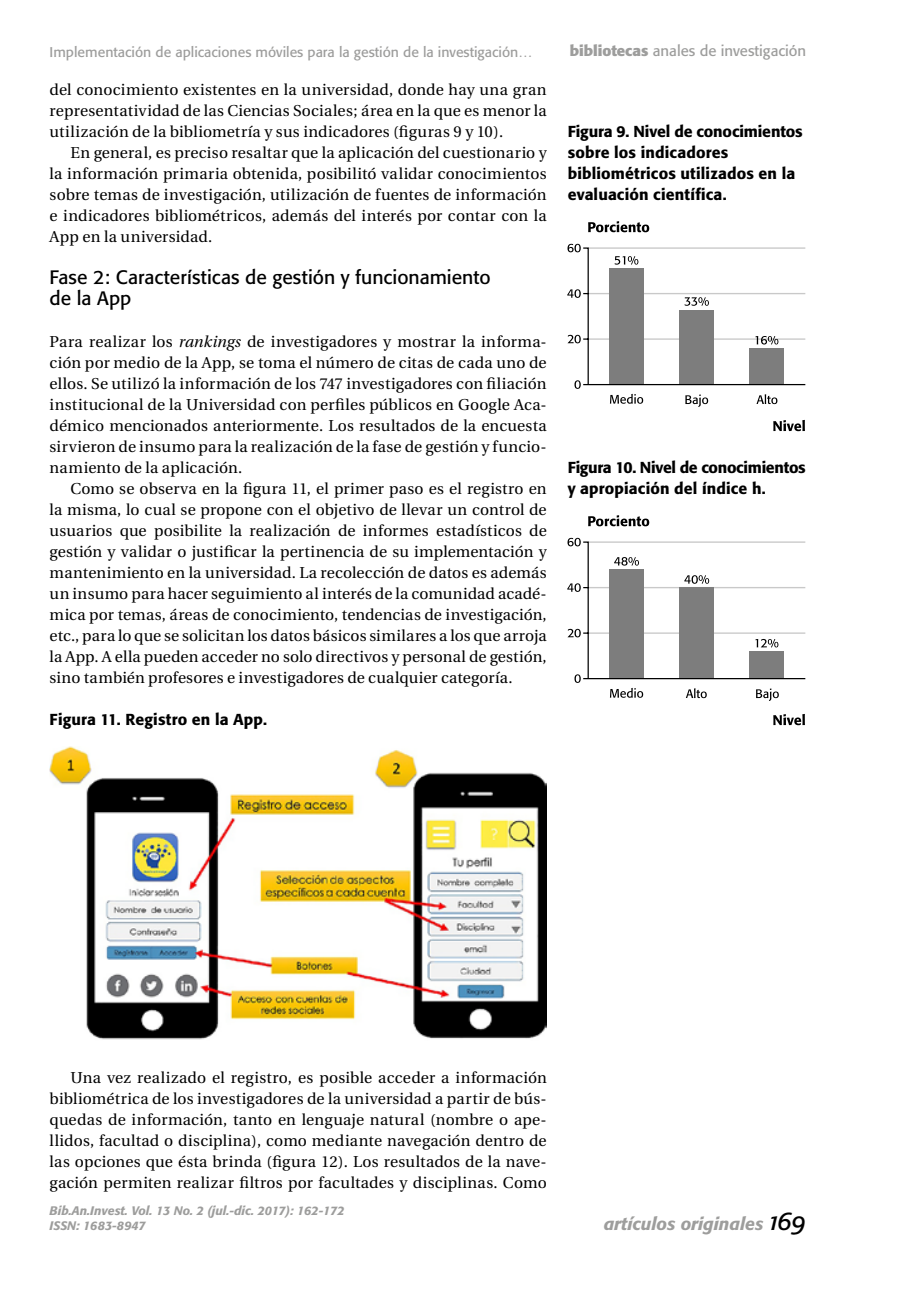
<style>
.page{position:relative;width:913px;height:1290px;background:#fff}
.page>*{position:absolute;margin:0;border:0;box-sizing:border-box;transform-origin:0 0}
.t1{font:19.25px/21px "Formata";color:#000}
.t2{font:italic 500 17.5px "Formata";color:#9d9d9c}
.t3{font:15.75px/21px "Utopia";letter-spacing:.01em;color:#000;text-align:justify}
.t4{font:500 15.75px/21px "Formata";letter-spacing:.005em;color:#000}
.t5{font:14.88px "Formata";color:#9d9d9c}
.t6{font:14px "Formata";color:#9d9d9c}
.t7{font:italic 500 12.25px "Formata";color:#9d9d9c}
.s1{font-weight:700}
.s2{font-style:italic}
</style>
<div class="page">
<img style="left:50px;top:747px;width:497px;height:293px">
<svg style="left:588px;top:221px;width:61px;height:11px"></svg>
<hr style="left:588px;top:339px;width:217px;height:1px;background:#c9c9c9">
<hr style="left:588px;top:293px;width:217px;height:1px;background:#c9c9c9">
<hr style="left:588px;top:248px;width:217px;height:1px;background:#c9c9c9">
<svg style="left:610px;top:394px;width:33px;height:10px"></svg>
<svg style="left:685px;top:394px;width:23px;height:13px"></svg>
<svg style="left:756px;top:394px;width:21px;height:10px"></svg>
<svg style="left:773px;top:420px;width:32px;height:11px"></svg>
<svg style="left:567px;top:244px;width:22px;height:145px"></svg>
<div style="left:609px;top:268px;width:35px;height:117px;background:#7d7d7d"></div>
<div style="left:679px;top:310px;width:35px;height:75px;background:#7d7d7d"></div>
<div style="left:749px;top:348px;width:35px;height:37px;background:#7d7d7d"></div>
<svg style="left:615px;top:256px;width:23px;height:9px"></svg>
<svg style="left:684px;top:297px;width:25px;height:9px"></svg>
<svg style="left:755px;top:336px;width:23px;height:8px"></svg>
<hr style="left:583px;top:384px;width:222px;height:1px;background:#000">
<svg style="left:588px;top:515px;width:61px;height:11px"></svg>
<hr style="left:588px;top:633px;width:217px;height:1px;background:#c9c9c9">
<hr style="left:588px;top:587px;width:217px;height:1px;background:#c9c9c9">
<hr style="left:588px;top:542px;width:217px;height:1px;background:#c9c9c9">
<svg style="left:610px;top:688px;width:33px;height:10px"></svg>
<svg style="left:686px;top:688px;width:21px;height:10px"></svg>
<svg style="left:756px;top:688px;width:23px;height:13px"></svg>
<svg style="left:773px;top:714px;width:32px;height:11px"></svg>
<svg style="left:567px;top:538px;width:22px;height:145px"></svg>
<div style="left:609px;top:569px;width:35px;height:110px;background:#7d7d7d"></div>
<div style="left:679px;top:588px;width:35px;height:91px;background:#7d7d7d"></div>
<div style="left:749px;top:651px;width:35px;height:28px;background:#7d7d7d"></div>
<svg style="left:614px;top:557px;width:25px;height:9px"></svg>
<svg style="left:684px;top:575px;width:25px;height:9px"></svg>
<svg style="left:755px;top:639px;width:23px;height:8px"></svg>
<hr style="left:583px;top:678px;width:222px;height:1px;background:#000">
<p class="t6" style="left:50px;top:43px;width:484px">Implementación de aplicaciones móviles para la gestión de la investigación…</p>
<p class="t5" style="left:570px;top:42px;width:238px"><span class="s1">bibliotecas</span> anales de investigación</p>
<p class="t3" style="left:50px;top:80px;width:499px">del conocimiento existentes en la universidad, donde hay una gran representatividad de las Ciencias Sociales; área en la que es menor la utilización de la bibliometría y sus indicadores (figuras 9 y 10).</p>
<p class="t3" style="left:50px;top:143px;width:499px;text-indent:21px">En general, es preciso resaltar que la aplicación del cuestionario y la información primaria obtenida, posibilitó validar conocimientos sobre temas de investigación, utilización de fuentes de información e indicadores bibliométricos, además del interés por contar con la App en la universidad.</p>
<p class="t1" style="left:50px;top:267px;width:443px">Fase 2: Características de gestión y funcionamiento de la App</p>
<p class="t3" style="left:50px;top:332px;width:499px">Para realizar los <span class="s2">rankings</span> de investigadores y mostrar la informa&shy;ción por medio de la App, se toma el número de citas de cada uno de ellos. Se utilizó la información de los 747 investigadores con filiación institucional de la Universidad con perfiles públicos en Google Aca&shy;démico mencionados anteriormente. Los resultados de la encuesta sirvieron de insumo para la realización de la fase de gestión y funcio&shy;namiento de la aplicación.</p>
<p class="t3" style="left:50px;top:479px;width:499px;text-indent:21px">Como se observa en la figura 11, el primer paso es el registro en la misma, lo cual se propone con el objetivo de llevar un control de usuarios que posibilite la realización de informes estadísticos de gestión y validar o justificar la pertinencia de su implementación y mantenimiento en la universidad. La recolección de datos es además un insumo para hacer seguimiento al interés de la comunidad acadé&shy;mica por temas, áreas de conocimiento, tendencias de investigación, etc., para lo que se solicitan los datos básicos similares a los que arroja la App. A ella pueden acceder no solo directivos y personal de gestión, sino también profesores e investigadores de cualquier categoría.</p>
<p class="t4" style="left:50px;top:709px;width:219px">Figura 11. Registro en la App.</p>
<p class="t4" style="left:568px;top:121px;width:237px">Figura 9. Nivel de conocimientos sobre los indicadores bibliométricos utilizados en la evaluación científica.</p>
<p class="t4" style="left:568px;top:457px;width:239px">Figura 10. Nivel de conocimientos y apropiación del índice h.</p>
<p class="t3" style="left:50px;top:1067px;width:499px;text-indent:21px">Una vez realizado el registro, es posible acceder a información bibliométrica de los investigadores de la universidad a partir de bús&shy;quedas de información, tanto en lenguaje natural (nombre o ape&shy;llidos, facultad o disciplina), como mediante navegación dentro de las opciones que ésta brinda (figura 12). Los resultados de la nave&shy;gación permiten realizar filtros por facultades y disciplinas. Como</p>
<p class="t7" style="left:50px;top:1203px;width:296px">Bib.An.Invest. Vol. 13 No. 2 (jul.-dic. 2017): 162-172</p>
<p class="t7" style="left:50px;top:1218px;width:97px">ISSN: 1683-8947</p>
<p class="t2" style="left:604px;top:1213px;width:161px">artículos originales</p>
</div>
